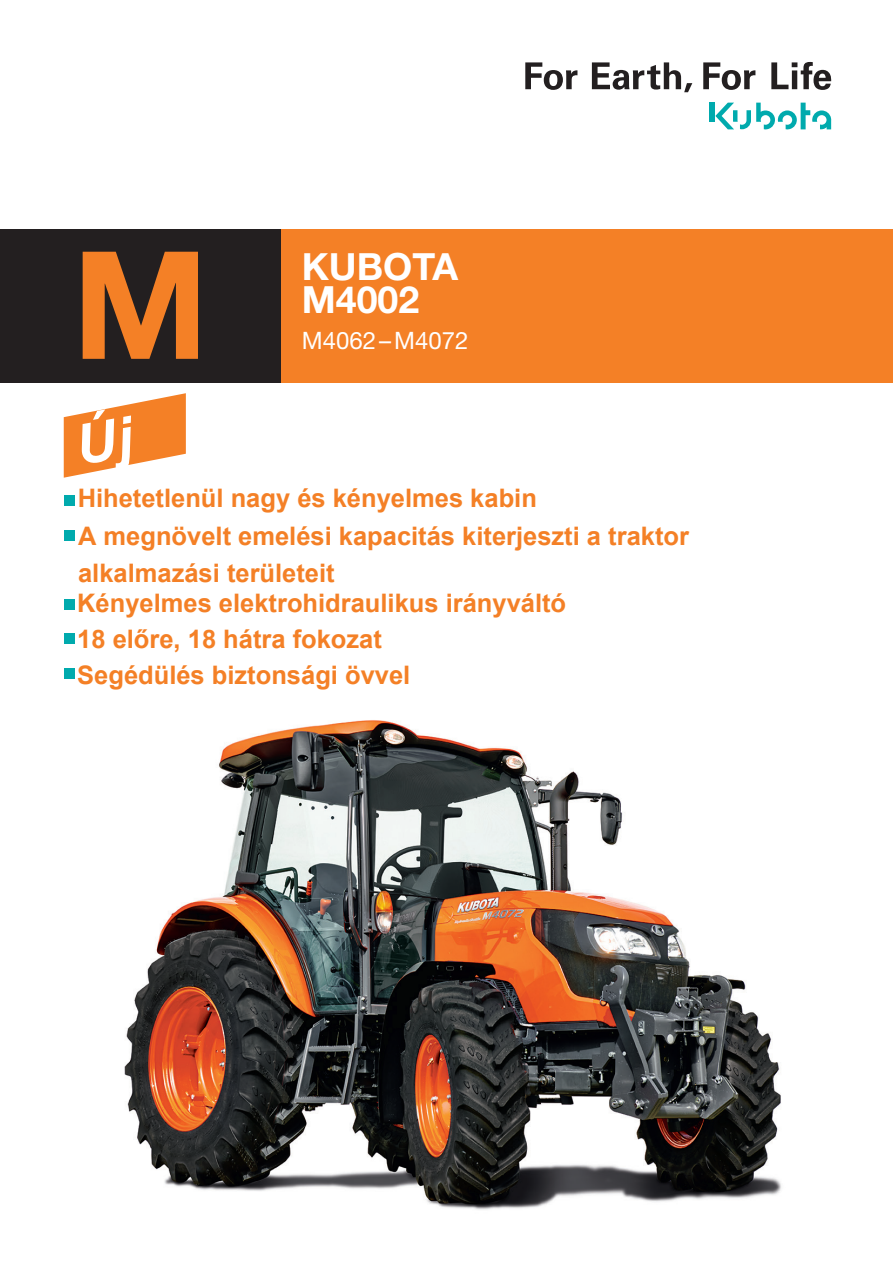
<style>
.page{position:relative;width:893px;height:1263px;background:#fff}
.page>*{position:absolute;margin:0;border:0;box-sizing:border-box;transform-origin:0 0}
.t1{font:700 150px "Helvetica Neue";color:#f48026}
.t2{font:700 37.5px/33px "Helvetica Neue";color:#fff}
.t3{font:700 25.5px/37.5px "Arial";color:#f48026}
.t4{font:24px "Helvetica Neue";color:#fff}
</style>
<div class="page">
<img style="left:124px;top:720px;width:657px;height:490px">
<div style="left:281px;top:230px;width:612px;height:153px;background:#f48026"></div>
<div style="left:0;top:230px;width:281px;height:153px;background:#231f20"></div>
<div style="left:709px;top:103px;width:5px;height:19px;background:#00aaad"></div>
<svg style="left:715px;top:103px;width:116px;height:26px"></svg>
<svg style="left:703px;top:62px;width:52px;height:28px"></svg>
<svg style="left:525px;top:62px;width:52px;height:28px"></svg>
<svg style="left:592px;top:62px;width:100px;height:30px"></svg>
<svg style="left:771px;top:62px;width:60px;height:28px"></svg>
<div style="left:64px;top:495px;width:10px;height:11px;background:#00aaad"></div>
<div style="left:64px;top:530px;width:10px;height:10px;background:#00aaad"></div>
<div style="left:64px;top:599px;width:10px;height:10px;background:#00aaad"></div>
<div style="left:64px;top:633px;width:10px;height:11px;background:#00aaad"></div>
<div style="left:64px;top:668px;width:10px;height:10px;background:#00aaad"></div>
<svg style="left:64px;top:393px;width:122px;height:85px"></svg>
<p class="t1" style="left:72px;top:213px;width:138px">M</p>
<p class="t2" style="left:302px;top:250px;width:158px">KUBOTA<br>M4002</p>
<p class="t4" style="left:302px;top:326px;width:168px">M4062–M4072</p>
<p class="t3" style="left:78px;top:480px;width:613px">Hihetetlenül nagy és kényelmes kabin<br>A megnövelt emelési kapacitás kiterjeszti a traktor alkalmazási területeit</p>
<p class="t3" style="left:77px;top:585px;width:490px;line-height:35.8px">Kényelmes elektrohidraulikus irányváltó<br>18 előre, 18 hátra fokozat<br>Segédülés biztonsági övvel</p>
</div>
